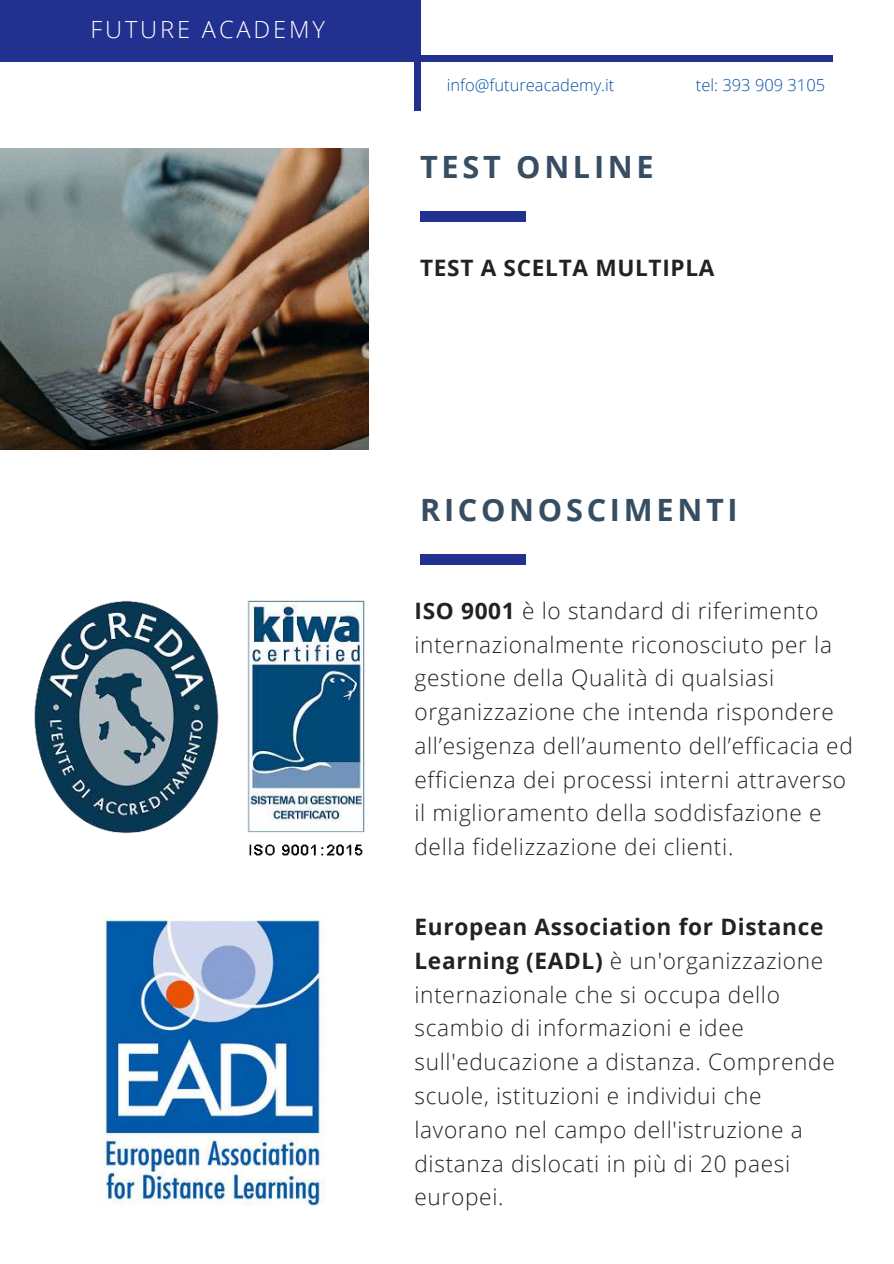
<style>
.page{position:relative;width:894px;height:1264px;background:#fff}
.page>*{position:absolute;margin:0;border:0;box-sizing:border-box;transform-origin:0 0}
.t1{font:700 30.75px "Open Sans";letter-spacing:.12em;color:#364d62}
.t2{font:300 23.7px "Open Sans";letter-spacing:.12em;color:#fff}
.t3{font:300 22.65px/33.8px "Open Sans";letter-spacing:.03em;color:#222}
.t4{font:700 22.65px "Open Sans";letter-spacing:.03em;color:#222}
.t5{font:300 16.5px "Open Sans";color:#0351a8}
.s1{font-weight:700}
</style>
<div class="page">
<div style="left:414px;top:0;width:6px;height:111px;background:#223090"></div>
<div style="left:0;top:56px;width:832px;height:5px;background:#223090"></div>
<div style="left:0;top:0;width:417px;height:57px;background:#223090"></div>
<img style="left:0;top:148px;width:368px;height:301px">
<img style="left:34px;top:600px;width:331px;height:256px">
<div style="left:420px;top:211px;width:105px;height:10px;background:#223090"></div>
<div style="left:420px;top:554px;width:105px;height:10px;background:#223090"></div>
<img style="left:100px;top:913px;width:226px;height:293px">
<p class="t2" style="left:90px;top:12px;width:236px">FUTURE ACADEMY</p>
<p class="t5" style="left:446px;top:73px;width:169px">info@futureacademy.it</p>
<p class="t5" style="left:695px;top:73px;width:131px">tel: 393 909 3105</p>
<h1 class="t1" style="left:420px;top:145px;width:235px">TEST ONLINE</h1>
<p class="t4" style="left:420px;top:251px;width:296px">TEST A SCELTA MULTIPLA</p>
<h1 class="t1" style="left:420px;top:488px;width:319px">RICONOSCIMENTI</h1>
<p class="t3" style="left:414px;top:593px;width:439px"><span class="s1">ISO 9001</span> è lo standard di riferimento internazionalmente riconosciuto per la gestione della Qualità di qualsiasi organizzazione che intenda rispondere all’esigenza dell’aumento dell’efficacia ed efficienza dei processi interni attraverso il miglioramento della soddisfazione e della fidelizzazione dei clienti.</p>
<p class="t3" style="left:414px;top:909px;width:422px"><span class="s1">European Association for Distance Learning (EADL)</span> è un'organizzazione internazionale che si occupa dello scambio di informazioni e idee sull'educazione a distanza. Comprende scuole, istituzioni e individui che lavorano nel campo dell'istruzione a distanza dislocati in più di 20 paesi europei.</p>
</div>
